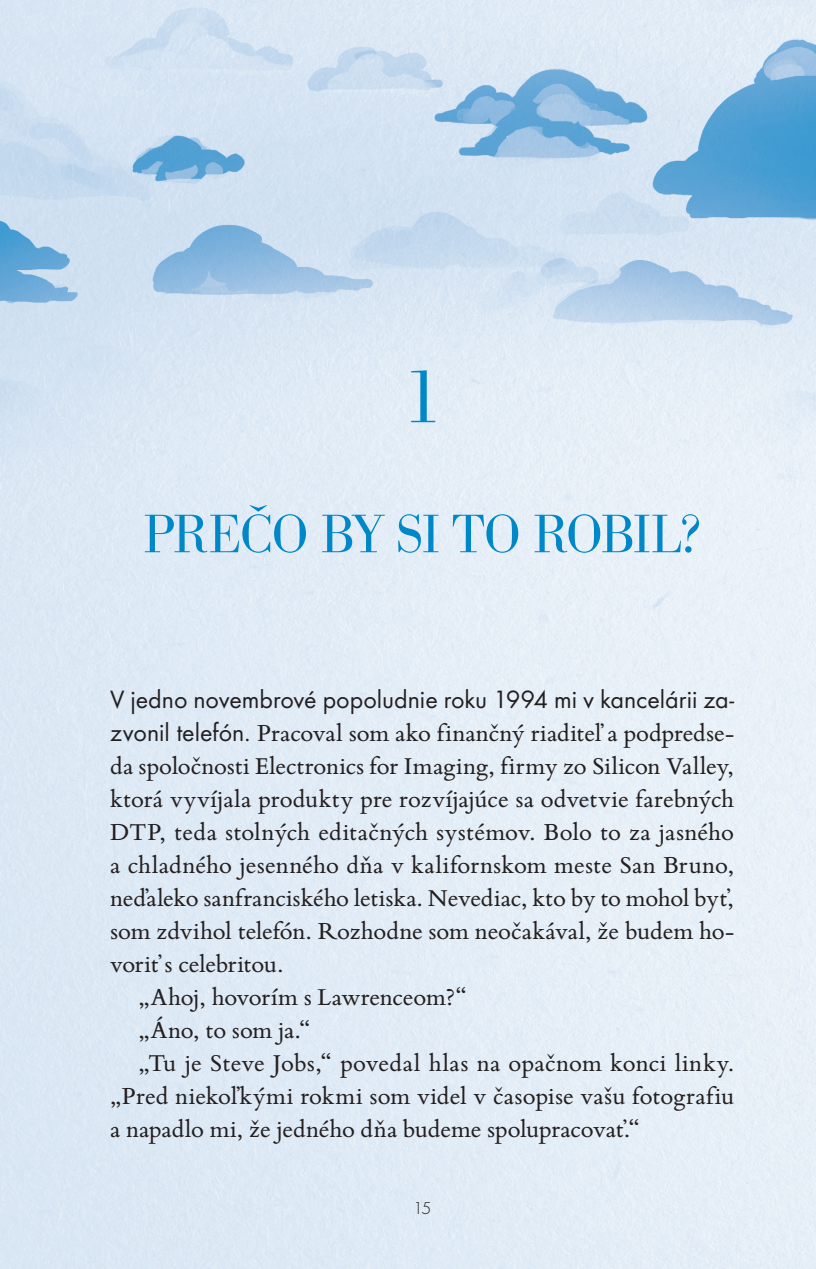
<style>
.page{position:relative;width:816px;height:1269px;background:#fff}
.page>*{position:absolute;margin:0;border:0;box-sizing:border-box;transform-origin:0 0}
.t1{font:300 80.2px "Bodoni URWTOT";color:#0087c7}
.t2{font:300 56.2px "Bodoni URWTOT";letter-spacing:-.04em;color:#0087c7}
.t3{font:26px "Bembo Book MT Pro";color:#231f20}
.t4{font:26px "Futura TOT";color:#231f20}
.t5{font:18px "Futura TOT Ligh";color:#231f20}
.s1{font-family:"Futura TOT"}
</style>
<div class="page">
<img style="left:0;top:0;width:815px;height:1269px">
<h1 class="t1" style="left:402px;top:369px;width:42px">1</h1>
<h2 class="t2" style="left:143px;top:515px;width:559px">PREČO BY SI TO ROBIL?</h2>
<p class="t4" style="left:110px;top:689px;width:625px">V jedno novembrové popoludnie roku 1994 mi v kancelárii za-</p>
<p class="t3" style="left:110px;top:723px;width:625px"><span class="s1">zvonil telefón.</span> Pracoval som ako finančný riaditeľ a podpredse-</p>
<p class="t3" style="left:110px;top:756px;width:625px">da spoločnosti Electronics for Imaging, firmy zo Silicon Valley,</p>
<p class="t3" style="left:110px;top:789px;width:625px">ktorá vyvíjala produkty pre rozvíjajúce sa odvetvie farebných</p>
<p class="t3" style="left:110px;top:822px;width:625px">DTP, teda stolných editačných systémov. Bolo to za jasného</p>
<p class="t3" style="left:110px;top:855px;width:625px">a chladného jesenného dňa v kalifornskom meste San Bruno,</p>
<p class="t3" style="left:110px;top:888px;width:625px">neďaleko sanfranciského letiska. Nevediac, kto by to mohol byť,</p>
<p class="t3" style="left:110px;top:921px;width:625px">som zdvihol telefón. Rozhodne som neočakával, že budem ho-</p>
<p class="t3" style="left:110px;top:954px;width:175px">voriť s celebritou.</p>
<p class="t3" style="left:138px;top:987px;width:330px">„Ahoj, hovorím s Lawrenceom?“</p>
<p class="t3" style="left:138px;top:1020px;width:173px">„Áno, to som ja.“</p>
<p class="t3" style="left:138px;top:1053px;width:597px">„Tu je Steve Jobs,“ povedal hlas na opačnom konci linky.</p>
<p class="t3" style="left:110px;top:1086px;width:625px">„Pred niekoľkými rokmi som videl v časopise vašu fotografiu</p>
<p class="t3" style="left:110px;top:1119px;width:531px">a napadlo mi, že jedného dňa budeme spolupracovať.“</p>
<p class="t5" style="left:413px;top:1202px;width:20px">15</p>
</div>
